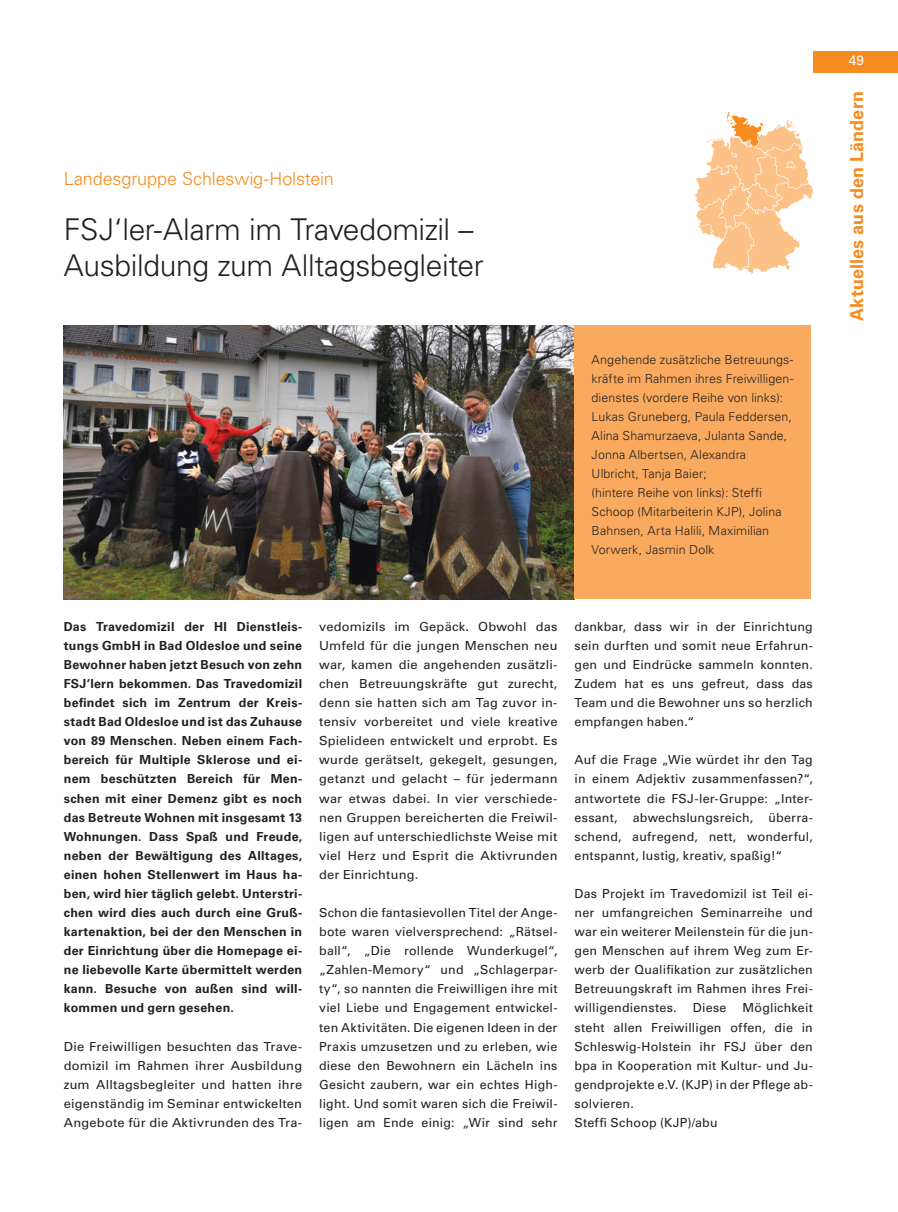
<style>
.page{position:relative;width:898px;height:1212px;background:#fff}
.page>*{position:absolute;margin:0;border:0;box-sizing:border-box;transform-origin:0 0}
.t1{font:300 30px/36px "Univers LT Std";letter-spacing:-.01em;color:#231f20}
.t2{font:300 18px "Univers LT Std";letter-spacing:-.01em;color:#f68b1f}
.t3{font:700 18px "Univers LT Std";letter-spacing:.005em;color:#f68b1f}
.t4{font:13.5px "Univers LT Std";color:#fff}
.t5{font:12.45px/19px "Univers LT Std";letter-spacing:.015em;color:#231f20;text-align:justify}
.t6{font:700 12.45px/19px "Univers LT Std";letter-spacing:.02em;color:#231f20;text-align:justify}
.t7{font:300 12.45px/19px "Univers LT Std";letter-spacing:.005em;color:#231f20}
</style>
<div class="page">
<div style="left:812px;top:51px;width:85px;height:21px;background:#f68b1f"></div>
<img style="left:64px;top:326px;width:510px;height:273px">
<div style="left:574px;top:326px;width:236px;height:273px;background:#f9aa5e"></div>
<svg style="left:694px;top:112px;width:118px;height:162px"></svg>
<h2 class="t2" style="left:64px;top:168px;width:271px">Landesgruppe Schleswig-Holstein</h2>
<h1 class="t1" style="left:64px;top:212px;width:421px">FSJ‘ler-Alarm im Travedomizil –<br>Ausbildung zum Alltagsbegleiter</h1>
<p class="t7" style="left:591px;top:350px;width:203px">Angehende zusätzliche Betreuungs&shy;kräfte im Rahmen ihres Freiwilligen&shy;dienstes (vordere Reihe von links):<br>Lukas Gruneberg, Paula Feddersen,<br>Alina Shamurzaeva, Julanta Sande,<br>Jonna Albertsen, Alexandra<br>Ulbricht, Tanja Baier;<br>(hintere Reihe von links): Steffi<br>Schoop (Mitarbeiterin KJP), Jolina<br>Bahnsen, Arta Halili, Maximilian<br>Vorwerk, Jasmin Dolk</p>
<p class="t6" style="left:64px;top:617px;width:240px">Das Travedomizil der HI Dienstleis&shy;tungs GmbH in Bad Oldesloe und seine Bewohner haben jetzt Besuch von zehn FSJ‘lern bekommen. Das Travedomizil befindet sich im Zentrum der Kreis&shy;stadt Bad Oldesloe und ist das Zuhause von 89 Menschen. Neben einem Fach&shy;bereich für Multiple Sklerose und ei&shy;nem beschützten Bereich für Men&shy;schen mit einer Demenz gibt es noch das Betreute Wohnen mit insgesamt 13<br>Wohnungen. Dass Spaß und Freude, neben der Bewältigung des Alltages, einen hohen Stellenwert im Haus ha&shy;ben, wird hier täglich gelebt. Unterstri&shy;chen wird dies auch durch eine Gruß&shy;kartenaktion, bei der den Menschen in der Einrichtung über die Homepage ei&shy;ne liebevolle Karte übermittelt werden kann. Besuche von außen sind will&shy;kommen und gern gesehen.</p>
<p class="t5" style="left:64px;top:1037px;width:240px">Die Freiwilligen besuchten das Trave&shy;domizil im Rahmen ihrer Ausbildung zum Alltagsbegleiter und hatten ihre eigenständig im Seminar entwickelten Angebote für die Aktivrunden des Tra-</p>
<p class="t5" style="left:319px;top:617px;width:240px">vedomizils im Gepäck. Obwohl das Umfeld für die jungen Menschen neu war, kamen die angehenden zusätzli&shy;chen Betreuungskräfte gut zurecht, denn sie hatten sich am Tag zuvor in&shy;tensiv vorbereitet und viele kreative Spielideen entwickelt und erprobt. Es wurde gerätselt, gekegelt, gesungen, getanzt und gelacht – für jedermann war etwas dabei. In vier verschiede&shy;nen Gruppen bereicherten die Freiwil&shy;ligen auf unterschiedlichste Weise mit viel Herz und Esprit die Aktivrunden der Einrichtung.</p>
<p class="t5" style="left:319px;top:903px;width:240px">Schon die fantasievollen Titel der Ange&shy;bote waren vielversprechend: „Rätsel&shy;ball“, „Die rollende Wunderkugel“, „Zahlen-Memory“ und „Schlagerpar&shy;ty“, so nannten die Freiwilligen ihre mit viel Liebe und Engagement entwickel&shy;ten Aktivitäten. Die eigenen Ideen in der Praxis umzusetzen und zu erleben, wie diese den Bewohnern ein Lächeln ins Gesicht zaubern, war ein echtes High&shy;light. Und somit waren sich die Freiwil&shy;ligen am Ende einig: „Wir sind sehr</p>
<p class="t5" style="left:574px;top:617px;width:240px">dankbar, dass wir in der Einrichtung sein durften und somit neue Erfahrun&shy;gen und Eindrücke sammeln konnten.<br>Zudem hat es uns gefreut, dass das Team und die Bewohner uns so herzlich empfangen haben.“</p>
<p class="t5" style="left:574px;top:750px;width:240px">Auf die Frage „Wie würdet ihr den Tag in einem Adjektiv zusammenfassen?“, antwortete die FSJ-ler-Gruppe: „Inter&shy;essant, abwechslungsreich, überra&shy;schend, aufregend, nett, wonderful, entspannt, lustig, kreativ, spaßig!“</p>
<p class="t5" style="left:574px;top:884px;width:240px">Das Projekt im Travedomizil ist Teil ei&shy;ner umfangreichen Seminarreihe und war ein weiterer Meilenstein für die jun&shy;gen Menschen auf ihrem Weg zum Er&shy;werb der Qualifikation zur zusätzlichen Betreuungskraft im Rahmen ihres Frei&shy;willigendienstes.</p>
<p class="t5" style="left:574px;top:998px;width:240px;text-align:left;text-indent:168px">Möglichkeit steht allen Freiwilligen offen, die in<br>Schleswig-Holstein ihr FSJ über den bpa in Kooperation mit Kultur- und Ju&shy;gendprojekte e.V. (KJP) in der Pflege ab&shy;solvieren.<br>Steffi Schoop (KJP)/abu</p>
<p class="t5" style="left:692px;top:998px;width:35px">Diese</p>
<p class="t4" style="left:848px;top:52px;width:17px">49</p>
<h2 class="t3" style="left:845px;top:321px;width:231px;rotate:-90deg">Aktuelles aus den Ländern</h2>
</div>
